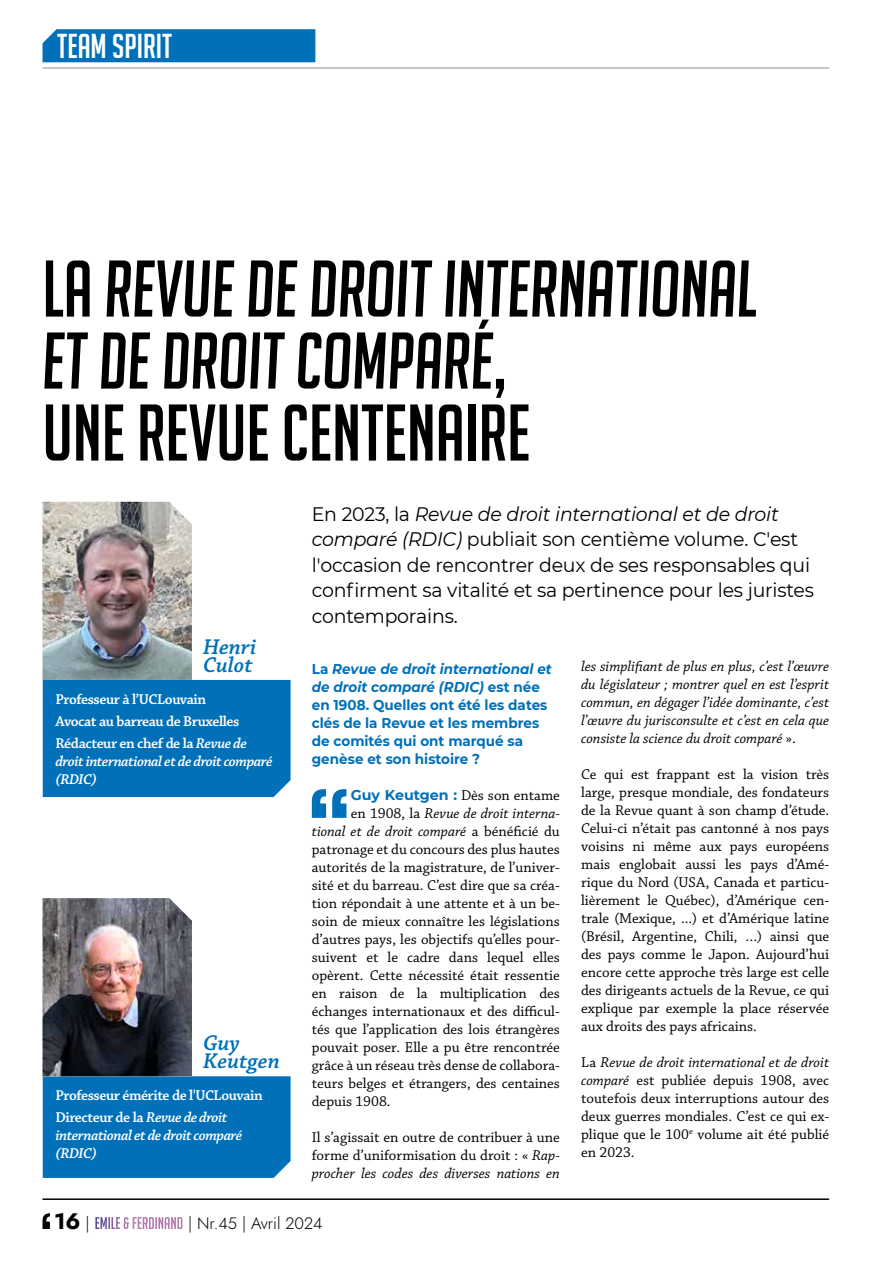
<style>
.page{position:relative;width:893px;height:1263px;background:#fff}
.page>*{position:absolute;margin:0;border:0;box-sizing:border-box;transform-origin:0 0}
.t1{font:italic 78.15px/72px "Big Noodle Titling";color:#000;scale:.96 1}
.t2{font:33.75px "Big Noodle Titling";color:#fff}
.t3{font:italic 600 22.5px/18px "Chaparral Pro";color:#0070b8}
.t4{font:19.5px/25.5px "Montserrat";letter-spacing:-.01em;color:#000}
.t5{font:16.5px "Jost";color:#000}
.t6{font:15px/18px "Chaparral Pro";color:#000;text-align:justify}
.t7{font:italic 15px/18px "Chaparral Pro";color:#000;text-align:justify}
.t8{font:600 15px/22.2px "Chaparral Pro";letter-spacing:-.03em;color:#fff}
.t9{font:italic 600 15px/18px "Chaparral Pro";letter-spacing:-.03em;color:#fff}
.t10{font:700 14.25px/18px "Montserrat";color:#0070b8;scale:.95 1}
.s1{font-style:normal}
.s2{font-style:italic}
.s3{font-family:"Montserrat";font-weight:700;font-size:14.25px;color:#0070b8}
.s4{font-weight:700;font-size:22.5px}
.s5{font-family:"Big Noodle Titling";color:#fff}
</style>
<div class="page">
<svg style="left:43px;top:1213px;width:7px;height:16px"></svg>
<hr style="left:43px;top:1198px;width:786px;height:2px;background:#000">
<hr style="left:43px;top:67px;width:786px;height:2px;background:#b1b3b4">
<div style="left:43px;top:29px;width:272px;height:33px;background:#0070b8"></div>
<div style="left:43px;top:679px;width:248px;height:118px;background:#0070b8"></div>
<img style="left:43px;top:502px;width:149px;height:178px">
<div style="left:43px;top:1076px;width:248px;height:102px;background:#0070b8"></div>
<img style="left:43px;top:898px;width:149px;height:178px">
<svg style="left:312px;top:789px;width:34px;height:29px"></svg>
<h2 class="t2" style="left:57px;top:28px;width:116px">TEAM SPIRIT</h2>
<h1 class="t1" style="left:43px;top:253px;width:747px"><span class="s1">LA</span> REVUE DE DROIT INTERNATIONAL<br>ET DE DROIT COMPARÉ<span class="s1">,<br>UNE REVUE CENTENAIRE</span></h1>
<h3 class="t3" style="left:203px;top:638px;width:55px">Henri<br>Culot</h3>
<p class="t8" style="left:55px;top:688px;width:193px">Professeur à l’UCLouvain<br>Avocat au barreau de Bruxelles<br>Rédacteur en chef de la <span class="s2">Revue de</span></p>
<p class="t9" style="left:55px;top:753px;width:219px">droit international et de droit comparé (RDIC)</p>
<h3 class="t3" style="left:203px;top:1035px;width:78px">Guy<br>Keutgen</h3>
<p class="t8" style="left:55px;top:1085px;width:209px">Professeur émérite de l'UCLouvain<br>Directeur de la <span class="s2">Revue de droit</span></p>
<p class="t9" style="left:55px;top:1127px;width:188px">international et de droit comparé (RDIC)</p>
<h3 class="t4" style="left:312px;top:500px;width:504px">En 2023, la <span class="s2">Revue de droit international et de droit comparé (RDIC)</span> publiait son centième volume. C'est l'occasion de rencontrer deux de ses responsables qui confirment sa vitalité et sa pertinence pour les juristes contemporains.</h3>
<p class="t10" style="left:312px;top:659px;width:254px">La <span class="s2">Revue de droit international et de droit comparé (RDIC)</span> est née en 1908. Quelles ont été les dates clés de la Revue et les membres de comités qui ont marqué sa genèse et son histoire ?</p>
<p class="t6" style="left:351px;top:787px;width:211px"><span class="s3">Guy Keutgen :</span> Dès son entame</p>
<p class="t7" style="left:351px;top:805px;width:211px"><span class="s1">en 1908, la</span> Revue de droit interna-</p>
<p class="t7" style="left:312px;top:823px;width:250px">tional et de droit comparé <span class="s1">a bénéficié du</span></p>
<p class="t6" style="left:312px;top:841px;width:250px">patronage et du concours des plus hautes</p>
<p class="t6" style="left:312px;top:859px;width:250px">autorités de la magistrature, de l’univer-</p>
<p class="t6" style="left:312px;top:877px;width:249px">sité et du barreau. C’est dire que sa créa-</p>
<p class="t6" style="left:312px;top:895px;width:250px">tion répondait à une attente et à un be-</p>
<p class="t6" style="left:312px;top:913px;width:250px">soin de mieux connaître les législations</p>
<p class="t6" style="left:312px;top:931px;width:250px">d’autres pays, les objectifs qu’elles pour-</p>
<p class="t6" style="left:312px;top:949px;width:250px">suivent et le cadre dans lequel elles</p>
<p class="t6" style="left:312px;top:967px;width:250px">opèrent. Cette nécessité était ressentie</p>
<p class="t6" style="left:312px;top:985px;width:250px">en raison de la multiplication des</p>
<p class="t6" style="left:312px;top:1003px;width:250px">échanges internationaux et des difficul-</p>
<p class="t6" style="left:312px;top:1021px;width:250px">tés que l’application des lois étrangères</p>
<p class="t6" style="left:312px;top:1039px;width:250px">pouvait poser. Elle a pu être rencontrée</p>
<p class="t6" style="left:312px;top:1057px;width:250px">grâce à un réseau très dense de collabora-</p>
<p class="t6" style="left:312px;top:1075px;width:250px">teurs belges et étrangers, des centaines</p>
<p class="t6" style="left:312px;top:1093px;width:80px">depuis 1908.</p>
<p class="t6" style="left:312px;top:1129px;width:250px">Il s’agissait en outre de contribuer à une forme d’uniformisation du droit : « <span class="s2">Rap&shy;procher les codes des diverses nations en</span></p>
<p class="t7" style="left:581px;top:658px;width:250px">les simplifiant de plus en plus, c’est l’œuvre du législateur ; montrer quel en est l’esprit commun, en dégager l’idée dominante, c’est l’œuvre du jurisconsulte et c’est en cela que consiste la science du droit comparé <span class="s1">».</span></p>
<p class="t6" style="left:581px;top:766px;width:250px">Ce qui est frappant est la vision très large, presque mondiale, des fondateurs de la Revue quant à son champ d’étude.<br>Celui-ci n’était pas cantonné à nos pays voisins ni même aux pays européens mais englobait aussi les pays d’Amé&shy;rique du Nord (USA, Canada et particu&shy;lièrement le Québec), d’Amérique cen&shy;trale (Mexique, ...) et d’Amérique latine (Brésil, Argentine, Chili, …) ainsi que des pays comme le Japon. Aujourd’hui encore cette approche très large est celle des dirigeants actuels de la Revue, ce qui explique par exemple la place réservée aux droits des pays africains.</p>
<p class="t6" style="left:581px;top:1054px;width:250px">La <span class="s2">Revue de droit international et de droit comparé</span> est publiée depuis 1908, avec toutefois deux interruptions autour des deux guerres mondiales. C’est ce qui ex&shy;plique que le 100<sup>e</sup> volume ait été publié en 2023.</p>
<p class="t5" style="left:54px;top:1212px;width:270px"><span class="s4">16</span> | <span class="s5">EMILE &amp; FERDINAND</span> | Nr.45 | Avril 2024</p>
</div>
